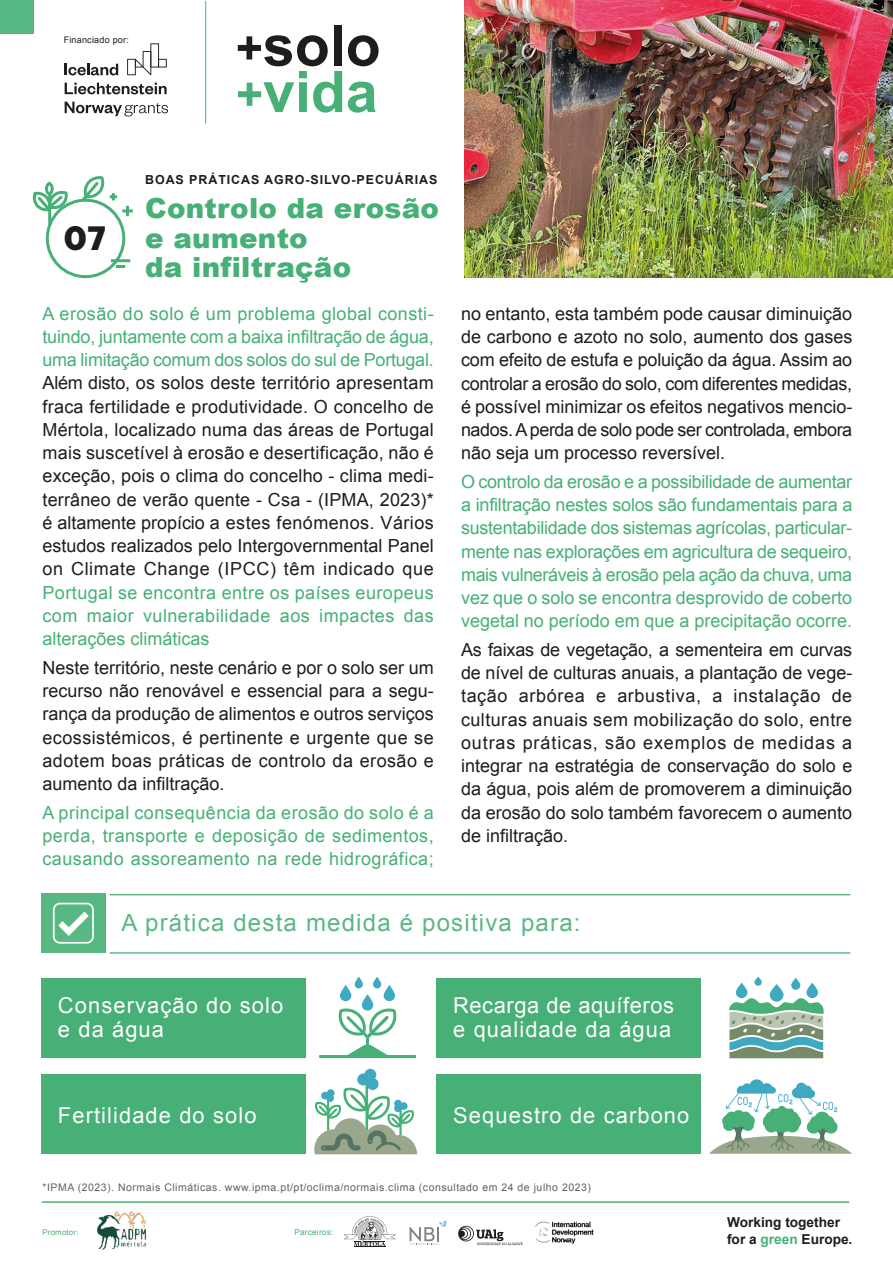
<style>
.page{position:relative;width:893px;height:1263px;background:#fff}
.page>*{position:absolute;margin:0;border:0;box-sizing:border-box;transform-origin:0 0}
.t1{font:900 33.15px "Outfit";color:#1d1d1b}
.t2{font:900 27.75px/29.2px "Arial";letter-spacing:.01em;color:#46b076}
.t3{font:24px "Arial";letter-spacing:.05em;color:#46b076}
.t4{font:21.9px/23.9px "Arial";letter-spacing:.05em;color:#fff}
.t5{font:21.9px/23.9px "Arial";letter-spacing:.025em;color:#fff}
.t6{font:18px/23.2px "Arial";color:#1d1d1b;text-align:justify}
.t7{font:18px/23.2px "Arial";color:#46b076;text-align:justify}
.t8{font:700 13.65px/17.7px "Arial";color:#1d1d1b}
.t9{font:700 12.45px "Arial";letter-spacing:.075em;color:#1d1d1b}
.t10{font:10.5px "Arial";letter-spacing:.05em;color:#616160}
.t11{font:9px "Arial";letter-spacing:.025em;color:#1d1d1b}
.t12{font:8.25px "Arial";letter-spacing:.025em;color:#46b076}
.t13{font:7.8px "Arial";letter-spacing:.025em;color:#46b076}
.s1{color:#46b076}
</style>
<div class="page">
<img style="left:464px;top:0;width:429px;height:278px">
<hr style="left:42px;top:1201px;width:807px;height:2px;background:#46b076">
<img style="left:96px;top:1211px;width:51px;height:39px">
<hr style="left:354px;top:1246px;width:31px;height:1px;background:#1d1d1b">
<svg style="left:343px;top:1216px;width:53px;height:30px"></svg>
<svg style="left:458px;top:1226px;width:65px;height:19px"></svg>
<svg style="left:410px;top:1220px;width:36px;height:25px"></svg>
<img style="left:535px;top:1221px;width:59px;height:23px">
<div style="left:46px;top:199px;width:79px;height:79px;border:3px solid #46b076;border-radius:50%"></div>
<hr style="left:48px;top:193px;width:3px;height:32px;background:#46b076">
<svg style="left:32px;top:191px;width:38px;height:22px"></svg>
<div style="left:45px;top:182px;width:9px;height:14px;border:3px solid #46b076;border-radius:50%"></div>
<svg style="left:79px;top:176px;width:54px;height:40px"></svg>
<hr style="left:111px;top:259px;width:19px;height:3px;background:#46b076">
<svg style="left:116px;top:265px;width:9px;height:3px"></svg>
<svg style="left:127px;top:43px;width:40px;height:32px"></svg>
<svg style="left:65px;top:64px;width:53px;height:11px"></svg>
<svg style="left:65px;top:83px;width:102px;height:11px"></svg>
<svg style="left:65px;top:102px;width:103px;height:14px"></svg>
<hr style="left:205px;top:1px;width:1px;height:123px;background:#46b076">
<div style="left:334px;top:25px;width:8px;height:41px;background:#1d1d1b"></div>
<svg style="left:348px;top:35px;width:31px;height:31px"></svg>
<svg style="left:238px;top:35px;width:104px;height:78px"></svg>
<svg style="left:348px;top:82px;width:28px;height:31px"></svg>
<hr style="left:110px;top:952px;width:740px;height:1px;background:#46b076">
<hr style="left:110px;top:894px;width:740px;height:1px;background:#46b076">
<div style="left:41px;top:893px;width:64px;height:60px;background:#58b883"></div>
<svg style="left:53px;top:903px;width:41px;height:41px"></svg>
<div style="left:0;top:0;width:34px;height:34px;background:#58b883"></div>
<div style="left:41px;top:978px;width:265px;height:80px;background:#46b076"></div>
<svg style="left:338px;top:1007px;width:59px;height:48px"></svg>
<svg style="left:340px;top:985px;width:11px;height:16px"></svg>
<svg style="left:384px;top:985px;width:11px;height:16px"></svg>
<svg style="left:362px;top:994px;width:11px;height:16px"></svg>
<svg style="left:355px;top:976px;width:8px;height:12px"></svg>
<svg style="left:373px;top:976px;width:8px;height:12px"></svg>
<hr style="left:319px;top:1055px;width:97px;height:3px;background:#46b076">
<div style="left:41px;top:1074px;width:265px;height:80px;background:#46b076"></div>
<div style="left:436px;top:978px;width:265px;height:80px;background:#46b076"></div>
<svg style="left:770px;top:984px;width:13px;height:17px"></svg>
<svg style="left:736px;top:983px;width:11px;height:15px"></svg>
<svg style="left:806px;top:983px;width:12px;height:15px"></svg>
<svg style="left:791px;top:978px;width:9px;height:12px"></svg>
<svg style="left:754px;top:976px;width:8px;height:10px"></svg>
<svg style="left:729px;top:997px;width:95px;height:61px"></svg>
<div style="left:436px;top:1074px;width:265px;height:80px;background:#46b076"></div>
<svg style="left:314px;top:1069px;width:103px;height:86px"></svg>
<svg style="left:709px;top:1079px;width:143px;height:75px"></svg>
<p class="t11" style="left:64px;top:34px;width:67px">Financiado por:</p>
<h1 class="t1" style="left:64px;top:216px;width:43px">07</h1>
<p class="t9" style="left:145px;top:172px;width:294px">BOAS PRÁTICAS AGRO-SILVO-PECUÁRIAS</p>
<h2 class="t2" style="left:145px;top:193px;width:295px">Controlo da erosão e aumento<br>da infiltração</h2>
<p class="t7" style="left:43px;top:302px;width:393px">A erosão do solo é um problema global consti&shy;tuindo, juntamente com a baixa infiltração de água, uma limitação comum dos solos do sul de Portugal.</p>
<p class="t6" style="left:43px;top:372px;width:393px">Além disto, os solos deste território apresentam fraca fertilidade e produtividade. O concelho de Mértola, localizado numa das áreas de Portugal mais suscetível à erosão e desertificação, não é exceção, pois o clima do concelho - clima medi&shy;terrâneo de verão quente - Csa - (IPMA, 2023)* é altamente propício a estes fenómenos. Vários estudos realizados pelo Intergovernmental Panel on Climate Change (IPCC) têm indicado que</p>
<p class="t7" style="left:43px;top:581px;width:393px">Portugal se encontra entre os países europeus com maior vulnerabilidade aos impactes das alterações climáticas</p>
<p class="t6" style="left:43px;top:656px;width:393px">Neste território, neste cenário e por o solo ser um recurso não renovável e essencial para a segu&shy;rança da produção de alimentos e outros serviços ecossistémicos, é pertinente e urgente que se adotem boas práticas de controlo da erosão e aumento da infiltração.</p>
<p class="t7" style="left:43px;top:801px;width:393px">A principal consequência da erosão do solo é a perda, transporte e deposição de sedimentos, causando assoreamento na rede hidrográfica;</p>
<p class="t6" style="left:461px;top:302px;width:393px">no entanto, esta também pode causar diminuição de carbono e azoto no solo, aumento dos gases com efeito de estufa e poluição da água. Assim ao controlar a erosão do solo, com diferentes medidas, é possível minimizar os efeitos negativos mencio&shy;nados. A perda de solo pode ser controlada, embora não seja um processo reversível.</p>
<p class="t7" style="left:461px;top:470px;width:393px">O controlo da erosão e a possibilidade de aumentar a infiltração nestes solos são fundamentais para a sustentabilidade dos sistemas agrícolas, particular&shy;mente nas explorações em agricultura de sequeiro, mais vulneráveis à erosão pela ação da chuva, uma vez que o solo se encontra desprovido de coberto vegetal no período em que a precipitação ocorre.</p>
<p class="t6" style="left:461px;top:638px;width:393px">As faixas de vegetação, a sementeira em curvas de nível de culturas anuais, a plantação de vege&shy;tação arbórea e arbustiva, a instalação de culturas anuais sem mobilização do solo, entre outras práticas, são exemplos de medidas a integrar na estratégia de conservação do solo e da água, pois além de promoverem a diminuição da erosão do solo também favorecem o aumento de infiltração.</p>
<h3 class="t3" style="left:121px;top:907px;width:461px">A prática desta medida é positiva para:</h3>
<p class="t4" style="left:58px;top:994px;width:227px">Conservação do solo e da água</p>
<p class="t4" style="left:58px;top:1104px;width:200px">Fertilidade do solo</p>
<p class="t5" style="left:453px;top:994px;width:222px">Recarga de aquíferos e qualidade da água</p>
<p class="t4" style="left:453px;top:1104px;width:238px">Sequestro de carbono</p>
<p class="t10" style="left:43px;top:1180px;width:550px">*IPMA (2023). Normais Climáticas. www.ipma.pt/pt/oclima/normais.clima (consultado em 24 de julho 2023)</p>
<p class="t13" style="left:42px;top:1227px;width:38px">Promotor:</p>
<p class="t12" style="left:294px;top:1227px;width:40px">Parceiros:</p>
<p class="t8" style="left:727px;top:1213px;width:127px">Working together for a <span class="s1">green</span> Europe.</p>
</div>
